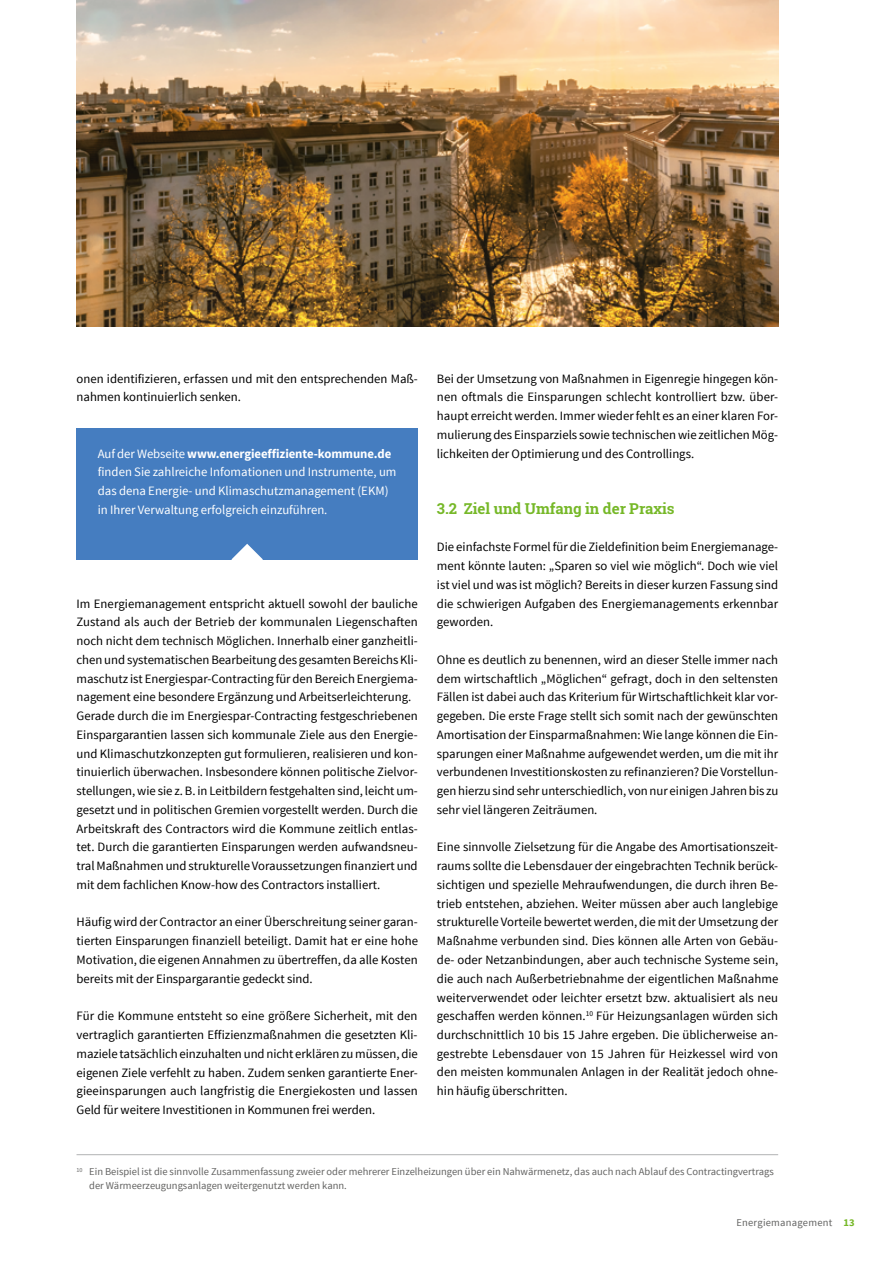
<style>
.page{position:relative;width:893px;height:1263px;background:#fff}
.page>*{position:absolute;margin:0;border:0;box-sizing:border-box;transform-origin:0 0}
.t1{font:700 15px "Roboto Slab";color:#76b828}
.t2{font:12.75px/18.8px "Source Sans Pro";color:#000;text-align:justify}
.t3{font:12.75px/18.8px "Source Sans Pro";color:#fff}
.t4{font:10.5px/13.5px "Source Sans Pro";color:#636362}
.t5{font:10.5px "Source Sans Pro";letter-spacing:.025em;color:#636362}
.s1{font-weight:700}
.s2{font-weight:700;color:#76b828}
</style>
<div class="page">
<hr style="left:77px;top:1154px;width:701px;height:1px;background:#b1b2b3">
<div style="left:77px;top:428px;width:341px;height:131px;background:#457dc0"></div>
<svg style="left:231px;top:544px;width:32px;height:16px"></svg>
<img style="left:77px;top:0;width:701px;height:326px">
<p class="t2" style="left:77px;top:369px;width:343px">onen identifizieren, erfassen und mit den entsprechenden Maß&shy;nahmen kontinuierlich senken.</p>
<p class="t3" style="left:98px;top:444px;width:300px">Auf der Webseite <span class="s1">www.energieeffiziente-kommune.de </span>finden Sie zahlreiche Infomationen und Instrumente, um das dena Energie- und Klimaschutzmanagement (EKM) in Ihrer Verwaltung erfolgreich einzuführen.</p>
<p class="t2" style="left:77px;top:594px;width:343px;text-align:left">Im Energiemanagement entspricht aktuell sowohl der bauliche Zustand als auch der Betrieb der kommunalen Liegenschaften noch nicht dem technisch Möglichen. Innerhalb einer ganzheitli&shy;chen und systematischen Bearbeitung des gesamten Bereichs Kli&shy;maschutz ist Energiespar-Contracting für den Bereich Energiema&shy;nagement eine besondere Ergänzung und Arbeitserleichterung.<br>Gerade durch die im Energiespar-Contracting festgeschriebenen Einspargarantien lassen sich kommunale Ziele aus den Energie&shy;und Klimaschutzkonzepten gut formulieren, realisieren und kon&shy;tinuierlich überwachen. Insbesondere können politische Zielvor&shy;stellungen, wie sie z. B. in Leitbildern festgehalten sind, leicht um&shy;gesetzt und in politischen Gremien vorgestellt werden. Durch die Arbeitskraft des Contractors wird die Kommune zeitlich entlas&shy;tet. Durch die garantierten Einsparungen werden aufwandsneu&shy;tral Maßnahmen und strukturelle Voraussetzungen finanziert und mit dem fachlichen Know-how des Contractors installiert.</p>
<p class="t2" style="left:77px;top:913px;width:343px">Häufig wird der Contractor an einer Überschreitung seiner garan&shy;tierten Einsparungen finanziell beteiligt. Damit hat er eine hohe Motivation, die eigenen Annahmen zu übertreffen, da alle Kosten bereits mit der Einspargarantie gedeckt sind.</p>
<p class="t2" style="left:77px;top:1007px;width:343px">Für die Kommune entsteht so eine größere Sicherheit, mit den vertraglich garantierten Effizienzmaßnahmen die gesetzten Kli&shy;maziele tatsächlich einzuhalten und nicht erklären zu müssen, die eigenen Ziele verfehlt zu haben. Zudem senken garantierte Ener&shy;gieeinsparungen auch langfristig die Energiekosten und lassen Geld für weitere Investitionen in Kommunen frei werden.</p>
<p class="t2" style="left:437px;top:369px;width:343px">Bei der Umsetzung von Maßnahmen in Eigenregie hingegen kön&shy;nen oftmals die Einsparungen schlecht kontrolliert bzw. über&shy;haupt erreicht werden. Immer wieder fehlt es an einer klaren For&shy;mulierung des Einsparziels sowie technischen wie zeitlichen Mög&shy;lichkeiten der Optimierung und des Controllings.</p>
<p class="t1" style="left:437px;top:498px;width:239px">3.2 Ziel und Umfang in der Praxis</p>
<p class="t2" style="left:437px;top:538px;width:343px">Die einfachste Formel für die Zieldefinition beim Energiemanage&shy;ment könnte lauten: „Sparen so viel wie möglich“. Doch wie viel ist viel und was ist möglich? Bereits in dieser kurzen Fassung sind die schwierigen Aufgaben des Energiemanagements erkennbar geworden.</p>
<p class="t2" style="left:437px;top:650px;width:343px">Ohne es deutlich zu benennen, wird an dieser Stelle immer nach dem wirtschaftlich „Möglichen“ gefragt, doch in den seltensten Fällen ist dabei auch das Kriterium für Wirtschaftlichkeit klar vor&shy;gegeben. Die erste Frage stellt sich somit nach der gewünschten Amortisation der Einsparmaßnahmen: Wie lange können die Ein&shy;sparungen einer Maßnahme aufgewendet werden, um die mit ihr verbundenen Investitionskosten zu refinanzieren? Die Vorstellun&shy;gen hierzu sind sehr unterschiedlich, von nur einigen Jahren bis zu sehr viel längeren Zeiträumen.</p>
<p class="t2" style="left:437px;top:838px;width:343px">Eine sinnvolle Zielsetzung für die Angabe des Amortisationszeit&shy;raums sollte die Lebensdauer der eingebrachten Technik berück&shy;sichtigen und spezielle Mehraufwendungen, die durch ihren Be&shy;trieb entstehen, abziehen. Weiter müssen aber auch langlebige strukturelle Vorteile bewertet werden, die mit der Umsetzung der Maßnahme verbunden sind. Dies können alle Arten von Gebäu&shy;de- oder Netzanbindungen, aber auch technische Systeme sein, die auch nach Außerbetriebnahme der eigentlichen Maßnahme weiterverwendet oder leichter ersetzt bzw. aktualisiert als neu geschaffen werden können.<sup>10</sup> Für Heizungsanlagen würden sich durchschnittlich 10 bis 15 Jahre ergeben. Die üblicherweise an&shy;gestrebte Lebensdauer von 15 Jahren für Heizkessel wird von den meisten kommunalen Anlagen in der Realität jedoch ohne&shy;hin häufig überschritten.</p>
<p class="t4" style="left:89px;top:1165px;width:686px;text-indent:-13px"><sup>10</sup> Ein Beispiel ist die sinnvolle Zusammenfassung zweier oder mehrerer Einzelheizungen über ein Nahwärmenetz, das auch nach Ablauf des Contractingvertrags der Wärmeerzeugungsanlagen weitergenutzt werden kann.</p>
<p class="t5" style="left:736px;top:1216px;width:120px">Energiemanagement <span class="s2">13</span></p>
</div>
